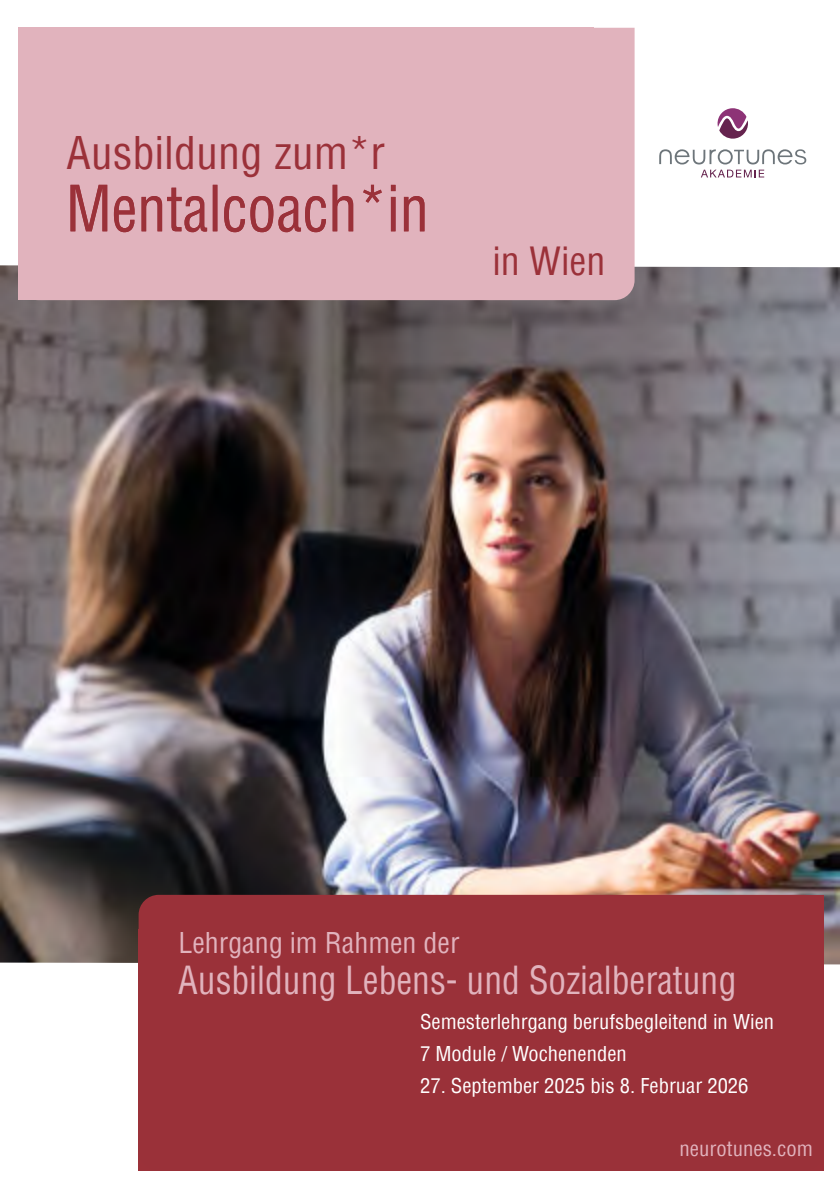
<style>
.page{position:relative;width:840px;height:1191px;background:#fff}
.page>*{position:absolute;margin:0;border:0;box-sizing:border-box;transform-origin:0 0}
.t1{font:condensed 62px "Helvetica";color:#9a3139;scale:.94 1}
.t2{font:condensed 44px "Helvetica";color:#9b3139}
.t3{font:condensed 38px "Helvetica";color:#9b3139}
.t4{font:condensed 37.8px "Helvetica";color:#e1b3bd;scale:.94 1}
.t5{font:condensed 28px "Helvetica";color:#e1b3bd}
.t6{font:condensed 20px/32.4px "Helvetica";color:#fff}
.t7{font:condensed 20px "Helvetica";color:#e1b3bd;scale:1.04 1}
</style>
<div class="page">
<img style="left:0;top:265px;width:839px;height:699px">
<div style="left:138px;top:895px;width:685px;height:275px;background:#9a3139;border-radius:20px"></div>
<div style="left:18px;top:28px;width:616px;height:272px;background:#e1b3bd"></div>
<svg style="left:659px;top:149px;width:147px;height:28px"></svg>
<svg style="left:717px;top:108px;width:31px;height:31px"></svg>
<h2 class="t2" style="left:66px;top:136px;width:319px">Ausbildung zum*r</h2>
<h1 class="t1" style="left:66px;top:185px;width:387px">Mentalcoach*in</h1>
<h3 class="t3" style="left:492px;top:247px;width:114px">in Wien</h3>
<h3 class="t5" style="left:178px;top:931px;width:282px">Lehrgang im Rahmen der</h3>
<h3 class="t4" style="left:178px;top:966px;width:595px">Ausbildung Lebens- und Sozialberatung</h3>
<p class="t6" style="left:420px;top:1007px;width:355px">Semesterlehrgang berufsbegleitend in Wien<br>7 Module / Wochenenden</p>
<p class="t6" style="left:420px;top:1071px;width:330px">27. September 2025 bis 8. Februar 2026</p>
<p class="t7" style="left:679px;top:1140px;width:130px">neurotunes.com</p>
</div>
